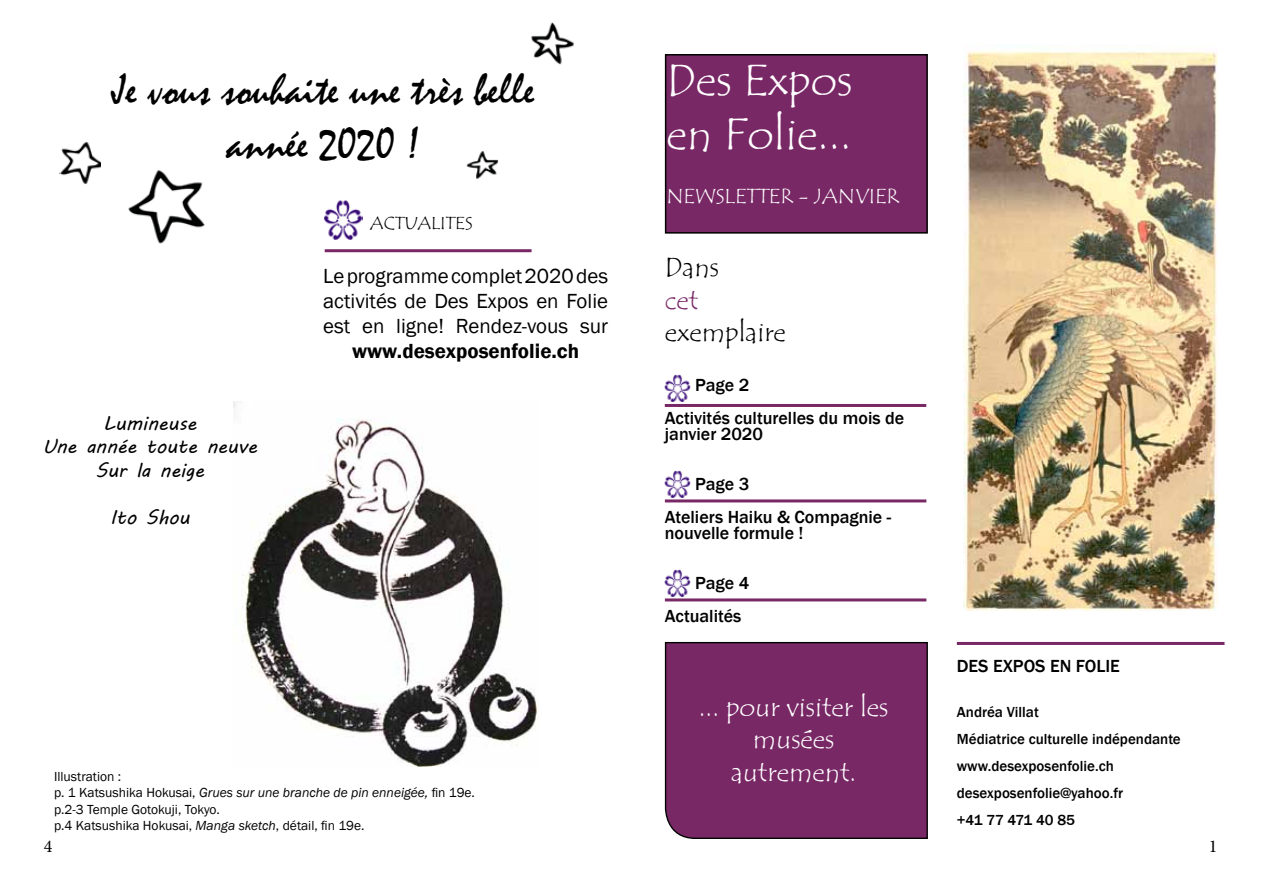
<style>
.page{position:relative;width:1263px;height:893px;background:#fff}
.page>*{position:absolute;margin:0;border:0;box-sizing:border-box;transform-origin:0 0}
.t1{font:45px/54px "Mistral";color:#000;text-align:center}
.t2{font:45px/54px "Tempus Sans ITC";color:#fff}
.t3{font:27px/32.4px "Tempus Sans ITC";color:#fff;text-align:center}
.t4{font:27px "Tempus Sans ITC";color:#000}
.t5{font:27px "Tempus Sans ITC";color:#792866}
.t6{font:21px/25.2px "Franklin Gothic";color:#000;text-align:justify}
.t7{font:600 21px "Franklin Gothic";color:#000}
.t8{font:21px "Tempus Sans ITC";color:#fff}
.t9{font:19.5px/23.4px "MV Boli";color:#000;text-align:center}
.t10{font:500 18px/33px "Franklin Gothic";color:#000}
.t11{font:18px "Tempus Sans ITC";color:#000}
.t12{font:18px "Minion Pro";color:#000}
.t13{font:500 15px/27px "Franklin Gothic";color:#000}
.t14{font:13.5px/16.2px "Franklin Gothic";color:#000}
.s1{font-style:italic}
</style>
<div class="page">
<img style="left:234px;top:401px;width:304px;height:366px">
<div style="left:666px;top:55px;width:261px;height:178px;background:#792866"></div>
<div style="left:665px;top:54px;width:263px;height:180px;border:2px solid #000"></div>
<div style="left:664px;top:641px;width:264px;height:198px;background:#792866"></div>
<hr style="left:957px;top:642px;width:267px;height:3px;background:#792866">
<hr style="left:325px;top:249px;width:206px;height:3px;background:#792866">
<img style="left:323px;top:200px;width:39px;height:40px">
<img style="left:665px;top:374px;width:25px;height:28px">
<img style="left:665px;top:470px;width:25px;height:28px">
<hr style="left:665px;top:499px;width:261px;height:3px;background:#792866">
<img style="left:665px;top:569px;width:25px;height:28px">
<hr style="left:665px;top:598px;width:261px;height:3px;background:#792866">
<hr style="left:665px;top:404px;width:261px;height:3px;background:#792866">
<img style="left:128px;top:170px;width:77px;height:74px">
<img style="left:60px;top:142px;width:41px;height:42px">
<img style="left:466px;top:151px;width:33px;height:28px">
<img style="left:531px;top:22px;width:43px;height:43px">
<img style="left:963px;top:51px;width:255px;height:559px">
<h1 class="t1" style="left:112px;top:64px;width:424px">Je vous souhaite une très belle année 2020 !</h1>
<h3 class="t9" style="left:42px;top:411px;width:216px">Lumineuse<br>Une année toute neuve<br>Sur la neige</h3>
<h3 class="t9" style="left:110px;top:505px;width:81px">Ito Shou</h3>
<h3 class="t11" style="left:370px;top:211px;width:104px">ACTUALITES</h3>
<h3 class="t6" style="left:323px;top:264px;width:286px">Le programme complet 2020 des activités de Des Expos en Folie est en ligne! Rendez-vous sur</h3>
<h3 class="t7" style="left:352px;top:338px;width:229px">www.desexposenfolie.ch</h3>
<p class="t14" style="left:54px;top:769px;width:422px">Illustration :<br>p. 1 Katsushika Hokusai, <span class="s1">Grues sur une branche de pin enneigée,</span> fin 19e. p.2-3 Temple Gotokuji, Tokyo.<br>p.4 Katsushika Hokusai, <span class="s1">Manga sketch</span>, détail, fin 19e.</p>
<h1 class="t2" style="left:666px;top:54px;width:188px">Des Expos en Folie...</h1>
<h3 class="t8" style="left:666px;top:183px;width:234px">NEWSLETTER - JANVIER</h3>
<h2 class="t4" style="left:665px;top:250px;width:56px">Dans</h2>
<h2 class="t5" style="left:665px;top:283px;width:35px">cet</h2>
<h2 class="t4" style="left:665px;top:315px;width:123px">exemplaire</h2>
<h3 class="t10" style="left:665px;top:368px;width:241px;text-indent:30px">Page 2<br>Activités culturelles du mois de</h3>
<h3 class="t10" style="left:665px;top:418px;width:100px">janvier 2020</h3>
<h3 class="t10" style="left:665px;top:467px;width:228px;text-indent:30px">Page 3<br>Ateliers Haiku &amp; Compagnie -</h3>
<h3 class="t10" style="left:665px;top:517px;width:140px">nouvelle formule !</h3>
<h3 class="t10" style="left:665px;top:566px;width:86px;text-indent:30px">Page 4<br>Actualités</h3>
<h2 class="t3" style="left:699px;top:691px;width:191px">... pour visiter les musées autrement.</h2>
<h3 class="t10" style="left:957px;top:650px;width:164px">DES EXPOS EN FOLIE</h3>
<p class="t13" style="left:957px;top:699px;width:225px">Andréa Villat<br>Médiatrice culturelle indépendante www.desexposenfolie.ch desexposenfolie@yahoo.fr<br>+41 77 471 40 85</p>
<h3 class="t12" style="left:44px;top:834px;width:10px">4</h3>
<h3 class="t12" style="left:1209px;top:834px;width:10px">1</h3>
</div>
